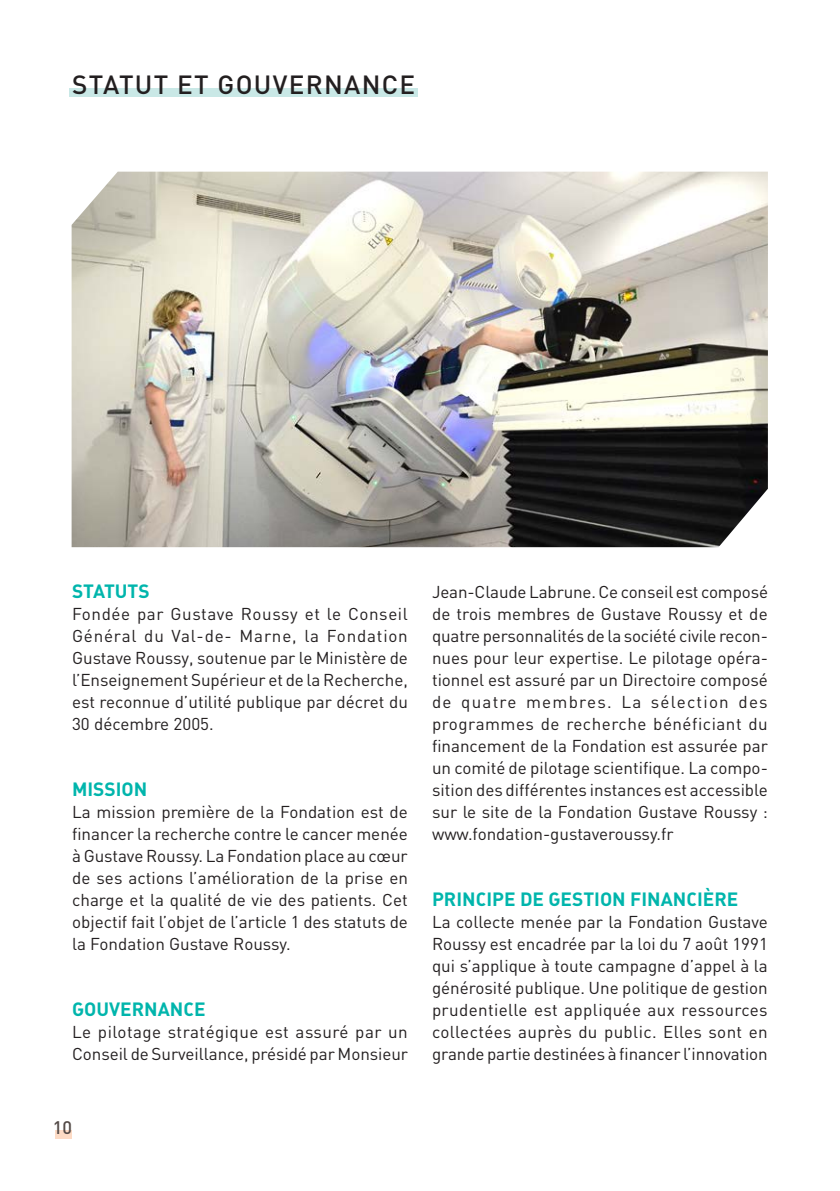
<style>
.page{position:relative;width:840px;height:1191px;background:#fff}
.page>*{position:absolute;margin:0;border:0;box-sizing:border-box;transform-origin:0 0}
.Titre_de_chapitre{font:500 26px "DIN";letter-spacing:.05em;color:#231f20}
.t1{font:700 19px "DIN";color:#00b5ac}
.Numéro_de_page___Ali{font:500 18px "DIN";color:#534a47}
.t2{font:17px/22px "DIN";color:#231f20;text-align:justify}
</style>
<div class="page">
<div style="left:55px;top:1130px;width:17px;height:9px;background:#fddbc5"></div>
<div style="left:69px;top:88px;width:348px;height:9px;background:#c9e8e6"></div>
<img style="left:72px;top:172px;width:695px;height:375px">
<p class="Titre_de_chapitre" style="left:72px;top:67px;width:344px">STATUT ET GOUVERNANCE</p>
<p class="t1" style="left:72px;top:579px;width:79px">STATUTS</p>
<p class="t2" style="left:72px;top:603px;width:337px">Fondée par Gustave Roussy et le Conseil Général du Val-de- Marne, la Fondation Gustave Roussy, soutenue par le Ministère de l’Enseignement Supérieur et de la Recherche, est reconnue d’utilité publique par décret du 30 décembre 2005.</p>
<p class="t1" style="left:72px;top:777px;width:77px">MISSION</p>
<p class="t2" style="left:72px;top:801px;width:337px">La mission première de la Fondation est de financer la recherche contre le cancer menée à Gustave Roussy. La Fondation place au cœur de ses actions l’amélioration de la prise en charge et la qualité de vie des patients. Cet objectif fait l’objet de l’article 1 des statuts de la Fondation Gustave Roussy.</p>
<p class="t1" style="left:72px;top:997px;width:135px">GOUVERNANCE</p>
<p class="t2" style="left:72px;top:1021px;width:337px">Le pilotage stratégique est assuré par un<br>Conseil de Surveillance, présidé par Monsieur</p>
<p class="Numéro_de_page___Ali" style="left:53px;top:1115px;width:21px">10</p>
<p class="t2" style="left:432px;top:581px;width:337px">Jean-Claude Labrune. Ce conseil est composé de trois membres de Gustave Roussy et de quatre personnalités de la société civile recon&shy;nues pour leur expertise. Le pilotage opéra&shy;tionnel est assuré par un Directoire composé de quatre membres. La sélection des programmes de recherche bénéficiant du financement de la Fondation est assurée par un comité de pilotage scientifique. La compo&shy;sition des différentes instances est accessible sur le site de la Fondation Gustave Roussy : www.fondation-gustaveroussy.fr</p>
<p class="t1" style="left:432px;top:887px;width:308px">PRINCIPE DE GESTION FINANCIÈRE</p>
<p class="t2" style="left:432px;top:911px;width:337px">La collecte menée par la Fondation Gustave Roussy est encadrée par la loi du 7 août 1991 qui s’applique à toute campagne d’appel à la générosité publique. Une politique de gestion prudentielle est appliquée aux ressources collectées auprès du public. Elles sont en grande partie destinées à financer l’innovation</p>
</div>
